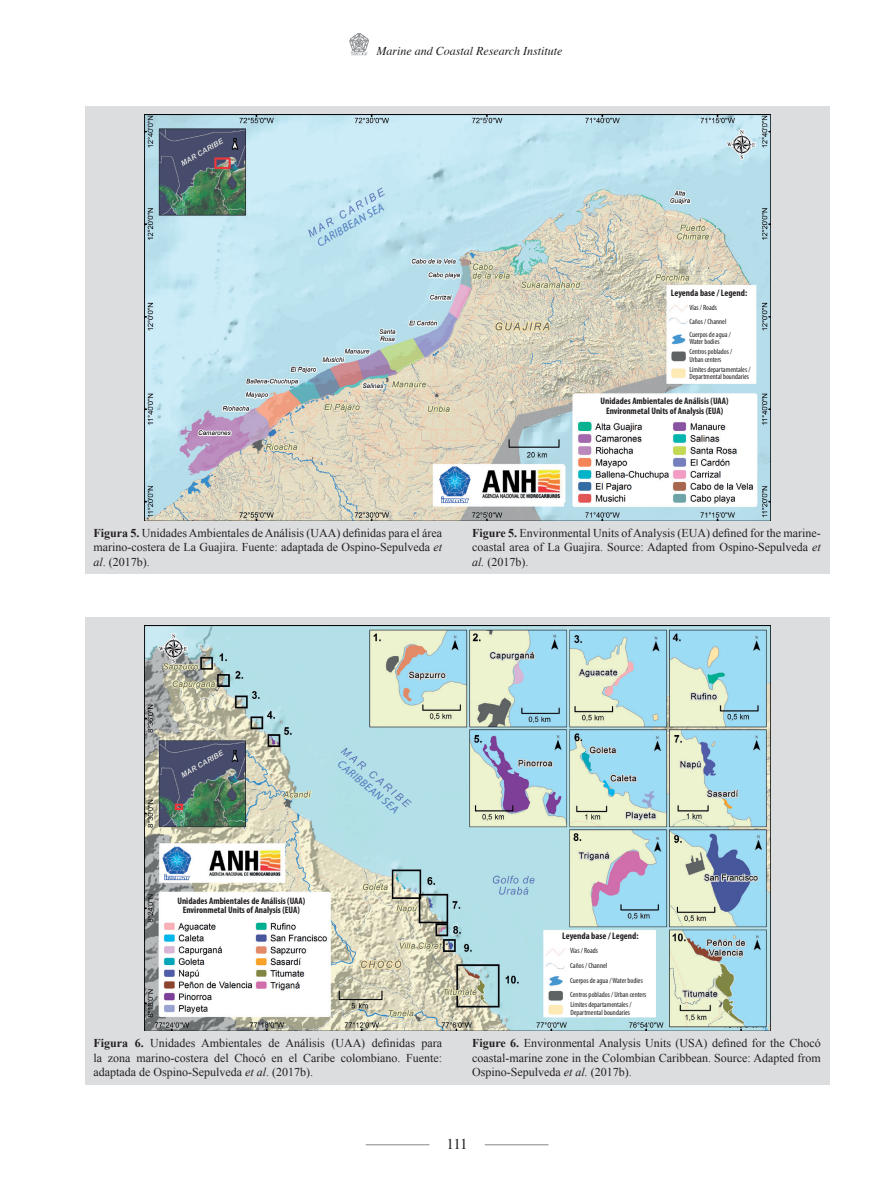
<style>
.page{position:relative;width:893px;height:1191px;background:#fff}
.page>*{position:absolute;margin:0;border:0;box-sizing:border-box;transform-origin:0 0}
.t1{font:15px "Times";color:#231f20}
.t2{font:12px/14.4px "Times New Roman";color:#231f20;text-align:justify}
.t3{font:italic 12px "Times";color:#231f20}
.t4{font:italic 11.4px "Myriad Pro";color:#4d77bc}
.t5{font:700 condensed 9.45px "Myriad Pro";color:#231f20}
.t6{font:700 condensed 9.3px/9.4px "Myriad Pro";color:#231f20;text-align:center}
.t7{font:condensed 7.5px/7.5px "Myriad Pro";color:#231f20}
.s1{font-weight:700}
.s2{font-style:italic}
</style>
<div class="page">
<hr style="left:366px;top:1144px;width:63px;height:1px;background:#939598">
<hr style="left:485px;top:1144px;width:64px;height:1px;background:#939598">
<svg style="left:350px;top:33px;width:19px;height:22px"></svg>
<div style="left:85px;top:106px;width:744px;height:468px;background:#dcdddf"></div>
<div style="left:85px;top:617px;width:744px;height:467px;background:#dcdddf"></div>
<img style="left:144px;top:115px;width:626px;height:405px">
<img style="left:144px;top:625px;width:626px;height:405px">
<p class="t3" style="left:376px;top:41px;width:188px">Marine and Coastal Research Institute</p>
<p class="t4" style="left:314px;top:237px;width:77px;rotate:-30deg">CARIBBEAN SEA</p>
<p class="t5" style="left:671px;top:286px;width:78px">Leyenda base / Legend:</p>
<p class="t7" style="left:689px;top:300px;width:39px;line-height:14.4px">Vías / Roads<br>Caños / Channel</p>
<p class="t7" style="left:689px;top:330px;width:43px">Cuerpos de agua /<br>Water bodies</p>
<p class="t7" style="left:689px;top:348px;width:44px">Centros poblados /<br>Urban centers</p>
<p class="t7" style="left:689px;top:365px;width:63px">Límites departamentales /<br>Departmental boundaries</p>
<p class="t6" style="left:601px;top:396px;width:129px">Unidades Ambientales de Análisis (UAA)<br>Environmetal Units of Analysis (EUA)</p>
<p class="t2" style="left:94px;top:525px;width:350px"><span class="s1">Figura 5.</span> Unidades Ambientales de Análisis (UAA) definidas para el área marino-costera de La Guajira. Fuente: adaptada de Ospino-Sepulveda <span class="s2">et al</span>. (2017b).</p>
<p class="t2" style="left:472px;top:525px;width:350px"><span class="s1">Figure 5.</span> Environmental Units of Analysis (EUA) defined for the marine&shy;coastal area of La Guajira. Source: Adapted from Ospino-Sepulveda <span class="s2">et al.</span> (2017b).</p>
<p class="t4" style="left:344px;top:757px;width:77px;rotate:40deg">CARIBBEAN SEA</p>
<p class="t6" style="left:177px;top:896px;width:129px">Unidades Ambientales de Análisis (UAA)<br>Environmetal Units of Analysis (EUA)</p>
<p class="t2" style="left:94px;top:1036px;width:350px"><span class="s1">Figura 6.</span> Unidades Ambientales de Análisis (UAA) definidas para la zona marino-costera del Chocó en el Caribe colombiano. Fuente: adaptada de Ospino-Sepulveda <span class="s2">et al</span>. (2017b).</p>
<p class="t5" style="left:562px;top:930px;width:78px">Leyenda base / Legend:</p>
<p class="t7" style="left:570px;top:943px;width:78px;line-height:14.9px">Vías / Roads<br>Caños / Channel<br>Cuerpos de agua / Water bodies<br>Centros poblados / Urban centers</p>
<p class="t7" style="left:570px;top:1001px;width:63px">Límites departamentales /<br>Departmental boundaries</p>
<p class="t2" style="left:472px;top:1036px;width:350px"><span class="s1">Figure 6.</span> Environmental Analysis Units (USA) defined for the Chocó coastal-marine zone in the Colombian Caribbean. Source: Adapted from Ospino-Sepulveda <span class="s2">et al.</span> (2017b).</p>
<p class="t1" style="left:446px;top:1129px;width:23px">111</p>
</div>
